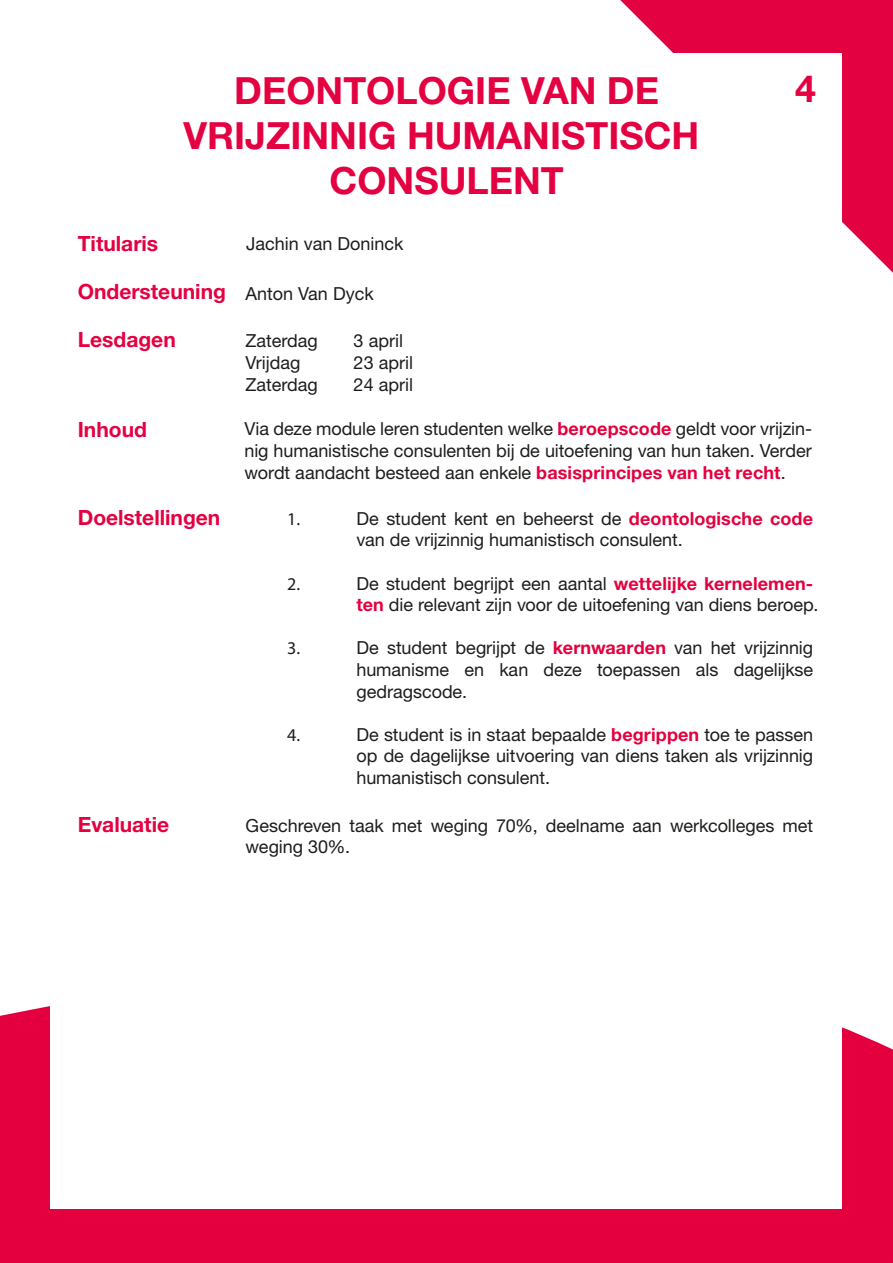
<style>
.page{position:relative;width:893px;height:1263px;background:#fff}
.page>*{position:absolute;margin:0;border:0;box-sizing:border-box;transform-origin:0 0}
.t1{font:700 37.5px/45px "Helvetica Neue LT Std";color:#e40141;text-align:center}
.t2{font:700 21px "Helvetica Neue LT Std";color:#e40141}
.t3{font:18px/21.6px "Helvetica Neue LT Std";color:#1d1d1b}
.t4{font:18px "Myriad Pro";color:#1d1d1b}
.s1{font-weight:400;font-size:18px;color:#1d1d1b}
.s2{font-weight:700;color:#e4003f}
</style>
<div class="page">
<div style="left:0;top:1006px;width:893px;height:257px;background:#e4003f"></div>
<svg style="left:0;top:1016px;width:1px;height:247px"></svg>
<svg style="left:620px;top:0;width:273px;height:273px;background:#e71f57"></svg>
<div style="left:51px;top:54px;width:791px;height:1155px;background:#fff"></div>
<h1 class="t1" style="left:183px;top:67px;width:517px">DEONTOLOGIE VAN DE<br>VRIJZINNIG HUMANISTISCH<br>CONSULENT</h1>
<h1 class="t1" style="left:795px;top:65px;width:22px">4</h1>
<p class="t2" style="left:78px;top:231px;width:82px">Titularis</p>
<p class="t3" style="left:246px;top:233px;width:159px">Jachin van Doninck</p>
<p class="t2" style="left:78px;top:278px;width:297px">Ondersteuning <span class="s1">Anton Van Dyck</span></p>
<p class="t3" style="left:246px;top:330px;width:74px">Zaterdag</p>
<p class="t3" style="left:354px;top:330px;width:51px">3 april</p>
<p class="t3" style="left:246px;top:352px;width:56px">Vrijdag</p>
<p class="t3" style="left:354px;top:352px;width:61px">23 april</p>
<p class="t3" style="left:246px;top:373px;width:74px">Zaterdag</p>
<p class="t3" style="left:354px;top:373px;width:61px">24 april</p>
<p class="t2" style="left:78px;top:326px;width:100px">Lesdagen</p>
<p class="t2" style="left:78px;top:417px;width:71px">Inhoud</p>
<p class="t3" style="left:244px;top:418px;width:569px;text-align:justify">Via deze module leren studenten welke <span class="s2">beroepscode</span> geldt voor vrijzin&shy;nig humanistische consulenten bij de uitoefening van hun taken. Verder wordt aandacht besteed aan enkele <span class="s2">basisprincipes van het recht</span>.</p>
<p class="t2" style="left:78px;top:504px;width:144px">Doelstellingen</p>
<p class="t3" style="left:356px;top:507px;width:458px">De student kent en beheerst de <span class="s2">deontologische code </span>van de vrijzinnig humanistisch consulent.</p>
<p class="t3" style="left:356px;top:572px;width:464px">De student begrijpt een aantal <span class="s2">wettelijke kernelemen&shy;ten</span> die relevant zijn voor de uitoefening van diens beroep.</p>
<p class="t3" style="left:356px;top:637px;width:458px;text-align:justify">De student begrijpt de <span class="s2">kernwaarden</span> van het vrijzinnig humanisme en kan deze toepassen als dagelijkse gedragscode.</p>
<p class="t3" style="left:356px;top:723px;width:458px;text-align:justify">De student is in staat bepaalde <span class="s2">begrippen</span> toe te passen op de dagelijkse uitvoering van diens taken als vrijzinnig humanistisch consulent.</p>
<p class="t4" style="left:287px;top:508px;width:14px">1.</p>
<p class="t4" style="left:287px;top:572px;width:14px">2.</p>
<p class="t4" style="left:287px;top:637px;width:14px">3.</p>
<p class="t4" style="left:287px;top:724px;width:14px">4.</p>
<p class="t2" style="left:78px;top:811px;width:93px">Evaluatie</p>
<p class="t3" style="left:246px;top:814px;width:569px">Geschreven taak met weging 70%, deelname aan werkcolleges met weging 30%.</p>
</div>
